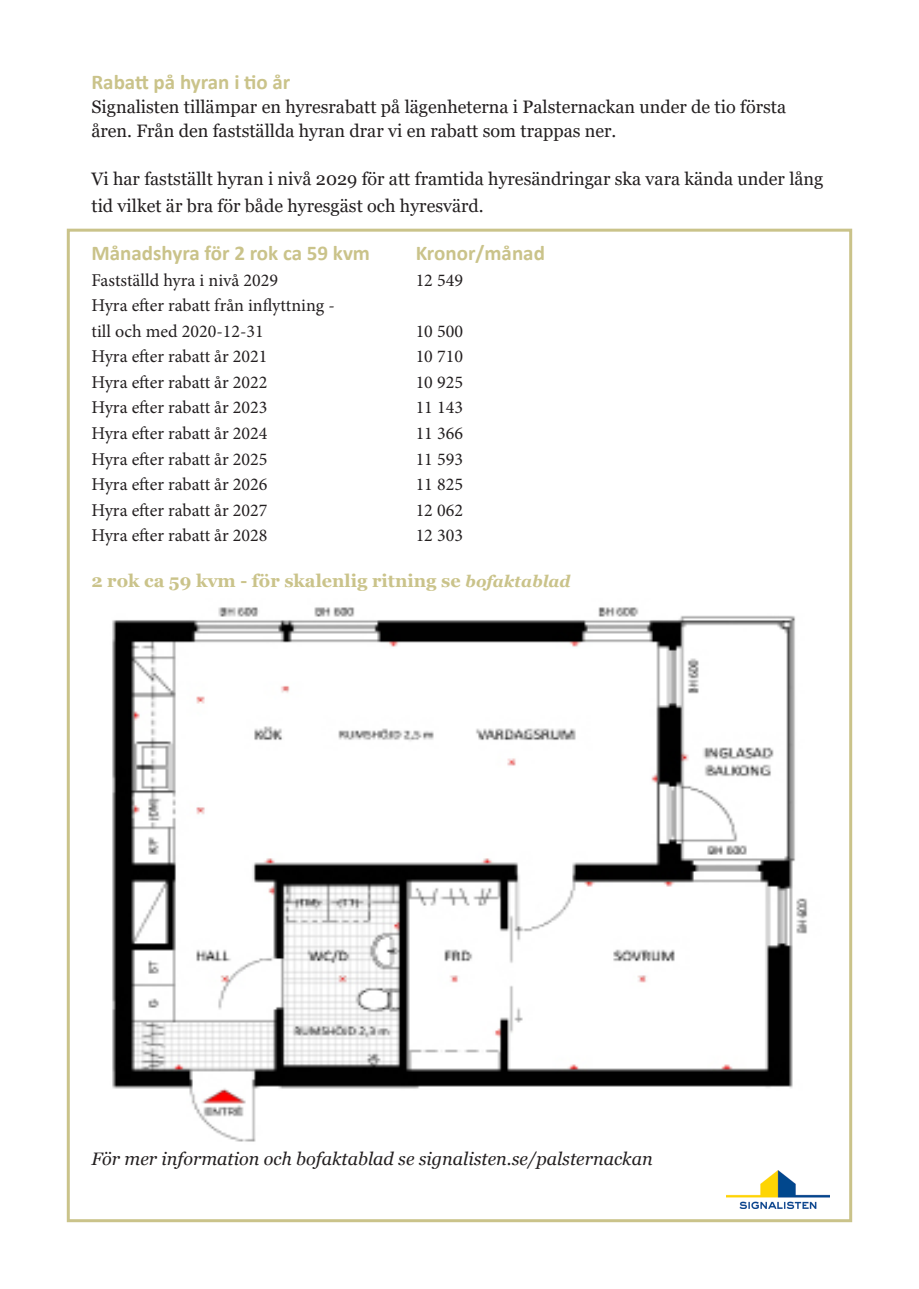
<style>
.page{position:relative;width:919px;height:1289px;background:#fff}
.page>*{position:absolute;margin:0;border:0;box-sizing:border-box;transform-origin:0 0}
.t1{font:700 21px "Calibri";color:#cac38a}
.t2{font:18px/25.5px "Minion Pro";color:#231f20}
.t3{font:18px/24px "Georgia";color:#231f20}
.t4{font:italic 18px "Georgia";color:#231f20}
.t5{font:700 18px "Georgia";color:#cac38a}
.s1{font-style:italic;font-size:16.5px}
</style>
<div class="page">
<img style="left:112px;top:607px;width:696px;height:535px">
<img style="left:726px;top:1170px;width:103px;height:38px">
<p class="t1" style="left:91px;top:67px;width:200px">Rabatt på hyran i tio år</p>
<p class="t3" style="left:91px;top:95px;width:696px">Signalisten tillämpar en hyresrabatt på lägenheterna i Palsternackan under de tio första åren. Från den fastställda hyran drar vi en rabatt som trappas ner.</p>
<p class="t3" style="left:91px;top:165px;width:733px;line-height:27px">Vi har fastställt hyran i nivå 2029 för att framtida hyresändringar ska vara kända under lång tid vilket är bra för både hyresgäst och hyresvärd.</p>
<p class="t1" style="left:91px;top:238px;width:280px">Månadshyra för 2 rok ca 59 kvm</p>
<p class="t1" style="left:415px;top:238px;width:131px">Kronor/månad</p>
<p class="t2" style="left:91px;top:267px;width:188px">Fastställd hyra i nivå 2029</p>
<p class="t2" style="left:415px;top:267px;width:49px">12 549</p>
<p class="t2" style="left:91px;top:293px;width:245px">Hyra efter rabatt från inflyttning - till och med 2020-12-31</p>
<p class="t2" style="left:415px;top:318px;width:49px">10 500</p>
<p class="t2" style="left:91px;top:344px;width:177px">Hyra efter rabatt år 2021</p>
<p class="t2" style="left:415px;top:344px;width:49px">10 710</p>
<p class="t2" style="left:91px;top:369px;width:177px">Hyra efter rabatt år 2022</p>
<p class="t2" style="left:415px;top:369px;width:49px">10 925</p>
<p class="t2" style="left:91px;top:395px;width:177px">Hyra efter rabatt år 2023</p>
<p class="t2" style="left:415px;top:395px;width:49px">11 143</p>
<p class="t2" style="left:91px;top:420px;width:177px">Hyra efter rabatt år 2024</p>
<p class="t2" style="left:415px;top:420px;width:49px">11 366</p>
<p class="t2" style="left:91px;top:446px;width:177px">Hyra efter rabatt år 2025</p>
<p class="t2" style="left:415px;top:446px;width:49px">11 593</p>
<p class="t2" style="left:91px;top:471px;width:177px">Hyra efter rabatt år 2026</p>
<p class="t2" style="left:415px;top:471px;width:49px">11 825</p>
<p class="t2" style="left:91px;top:497px;width:177px">Hyra efter rabatt år 2027</p>
<p class="t2" style="left:415px;top:497px;width:49px">12 062</p>
<p class="t2" style="left:91px;top:522px;width:177px">Hyra efter rabatt år 2028</p>
<p class="t2" style="left:415px;top:522px;width:49px">12 303</p>
<p class="t5" style="left:91px;top:569px;width:480px">2 rok ca 59 kvm - för skalenlig ritning se <span class="s1">bofaktablad</span></p>
<p class="t4" style="left:91px;top:1147px;width:562px">För mer information och bofaktablad se signalisten.se/palsternackan</p>
</div>
